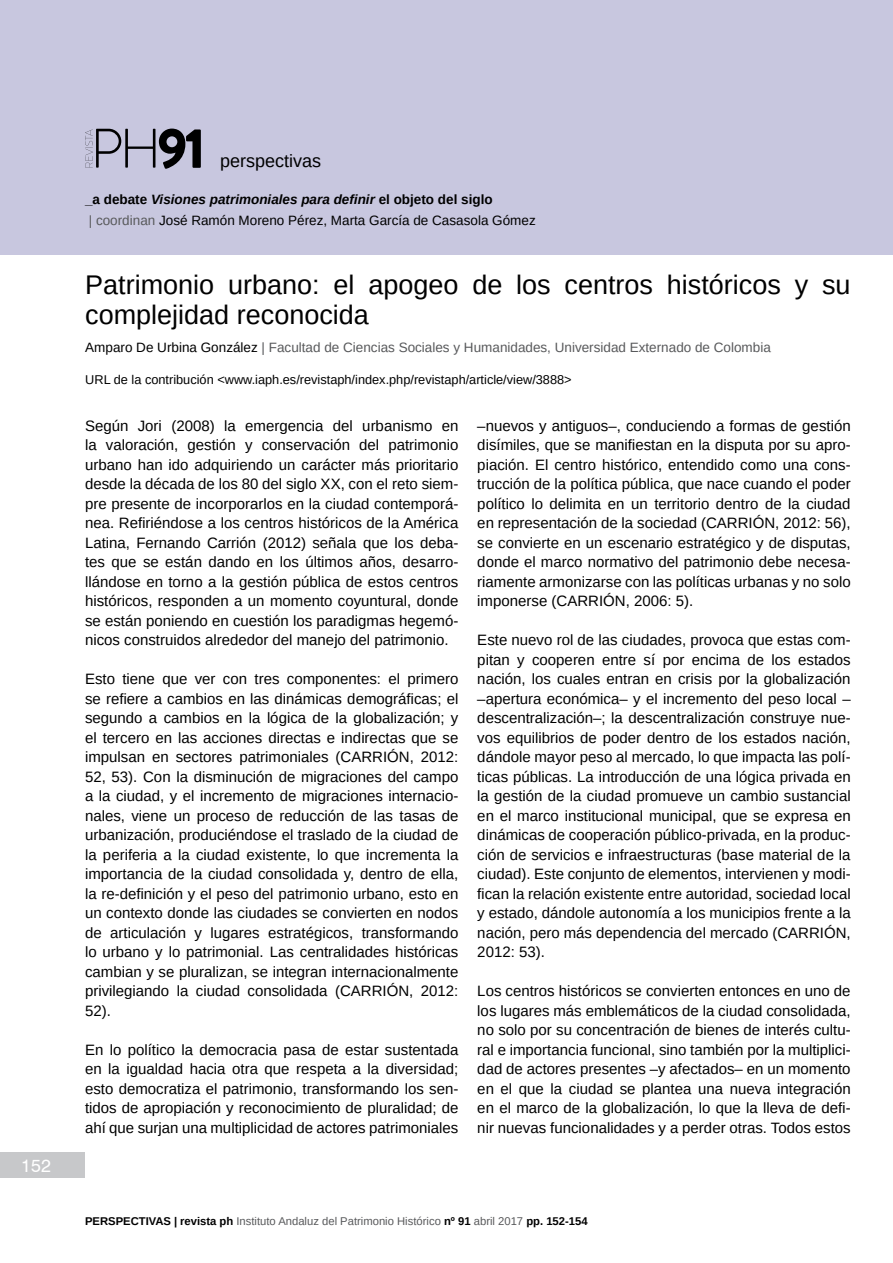
<style>
.page{position:relative;width:893px;height:1263px;background:#fff}
.page>*{position:absolute;margin:0;border:0;box-sizing:border-box;transform-origin:0 0}
.t1{font:900 56.4px "Brandon Grotesque";color:#000}
.t2{font:27px/30px "Arimo";color:#000}
.t3{font:18px "Arimo";color:#000}
.t4{font:18px "Swiss 721 BT";color:#fff}
.t5{font:15px/19.5px "Arimo";color:#000;text-align:justify}
.t6{font:13.5px/21px "Arimo";color:#000}
.t7{font:13.5px "Arimo";color:#58595b}
.t8{font:12.75px "Arimo";color:#000}
.t9{font:11.25px "Arimo";color:#58595b}
.s1{font-weight:700}
.s2{font-weight:700;font-style:italic}
.s3{color:#58595b}
.s4{color:#000}
.s5{font-weight:700;color:#000}
</style>
<div class="page">
<div style="left:0;top:0;width:893px;height:255px;background:#c8c7df"></div>
<div style="left:0;top:1152px;width:85px;height:26px;background:#c7c8ca"></div>
<svg style="left:85px;top:129px;width:70px;height:39px"></svg>
<p class="t4" style="left:21px;top:1154px;width:31px">152</p>
<h1 class="t1" style="left:157px;top:108px;width:50px">91</h1>
<p class="t3" style="left:220px;top:149px;width:103px">perspectivas</p>
<p class="t6" style="left:85px;top:189px;width:452px"><span class="s1">_a debate</span> <span class="s2">Visiones patrimoniales para definir</span> <span class="s1">el objeto del siglo<br></span><span class="s3">| coordinan</span> José Ramón Moreno Pérez, Marta García de Casasola Gómez</p>
<h2 class="t2" style="left:85px;top:270px;width:767px">Patrimonio urbano: el apogeo de los centros históricos y su complejidad reconocida</h2>
<p class="t7" style="left:85px;top:339px;width:687px"><span class="s4">Amparo De Urbina González</span> | Facultad de Ciencias Sociales y Humanidades, Universidad Externado de Colombia</p>
<p class="t8" style="left:85px;top:372px;width:488px">URL de la contribución &lt;www.iaph.es/revistaph/index.php/revistaph/article/view/3888&gt;</p>
<p class="t5" style="left:85px;top:416px;width:375px">Según Jori (2008) la emergencia del urbanismo en la valoración, gestión y conservación del patrimonio urbano han ido adquiriendo un carácter más prioritario desde la década de los 80 del siglo XX, con el reto siem&shy;pre presente de incorporarlos en la ciudad contemporá&shy;nea. Refiriéndose a los centros históricos de la América Latina, Fernando Carrión (2012) señala que los deba&shy;tes que se están dando en los últimos años, desarro&shy;llándose en torno a la gestión pública de estos centros históricos, responden a un momento coyuntural, donde se están poniendo en cuestión los paradigmas hegemó&shy;nicos construidos alrededor del manejo del patrimonio.</p>
<p class="t5" style="left:85px;top:669px;width:375px">Esto tiene que ver con tres componentes: el primero se refiere a cambios en las dinámicas demográficas; el segundo a cambios en la lógica de la globalización; y el tercero en las acciones directas e indirectas que se impulsan en sectores patrimoniales (CARRIÓN, 2012:<br>52, 53). Con la disminución de migraciones del campo a la ciudad, y el incremento de migraciones internacio&shy;nales, viene un proceso de reducción de las tasas de urbanización, produciéndose el traslado de la ciudad de la periferia a la ciudad existente, lo que incrementa la importancia de la ciudad consolidada y, dentro de ella, la re-definición y el peso del patrimonio urbano, esto en un contexto donde las ciudades se convierten en nodos de articulación y lugares estratégicos, transformando lo urbano y lo patrimonial. Las centralidades históricas cambian y se pluralizan, se integran internacionalmente privilegiando la ciudad consolidada (CARRIÓN, 2012:<br>52).</p>
<p class="t5" style="left:85px;top:1040px;width:375px">En lo político la democracia pasa de estar sustentada en la igualdad hacia otra que respeta a la diversidad; esto democratiza el patrimonio, transformando los sen&shy;tidos de apropiación y reconocimiento de pluralidad; de ahí que surjan una multiplicidad de actores patrimoniales</p>
<p class="t5" style="left:477px;top:416px;width:375px">–nuevos y antiguos–, conduciendo a formas de gestión disímiles, que se manifiestan en la disputa por su apro&shy;piación. El centro histórico, entendido como una cons&shy;trucción de la política pública, que nace cuando el poder político lo delimita en un territorio dentro de la ciudad en representación de la sociedad (CARRIÓN, 2012: 56), se convierte en un escenario estratégico y de disputas, donde el marco normativo del patrimonio debe necesa&shy;riamente armonizarse con las políticas urbanas y no solo imponerse (CARRIÓN, 2006: 5).</p>
<p class="t5" style="left:477px;top:630px;width:375px">Este nuevo rol de las ciudades, provoca que estas com&shy;pitan y cooperen entre sí por encima de los estados nación, los cuales entran en crisis por la globalización –apertura económica– y el incremento del peso local – descentralización–; la descentralización construye nue&shy;vos equilibrios de poder dentro de los estados nación, dándole mayor peso al mercado, lo que impacta las polí&shy;ticas públicas. La introducción de una lógica privada en la gestión de la ciudad promueve un cambio sustancial en el marco institucional municipal, que se expresa en dinámicas de cooperación público-privada, en la produc&shy;ción de servicios e infraestructuras (base material de la ciudad). Este conjunto de elementos, intervienen y modi&shy;fican la relación existente entre autoridad, sociedad local y estado, dándole autonomía a los municipios frente a la nación, pero más dependencia del mercado (CARRIÓN, 2012: 53).</p>
<p class="t5" style="left:477px;top:981px;width:375px">Los centros históricos se convierten entonces en uno de los lugares más emblemáticos de la ciudad consolidada, no solo por su concentración de bienes de interés cultu&shy;ral e importancia funcional, sino también por la multiplici&shy;dad de actores presentes –y afectados– en un momento en el que la ciudad se plantea una nueva integración en el marco de la globalización, lo que la lleva de defi&shy;nir nuevas funcionalidades y a perder otras. Todos estos</p>
<p class="t9" style="left:85px;top:1213px;width:504px"><span class="s5">PERSPECTIVAS | revista ph</span> Instituto Andaluz del Patrimonio Histórico <span class="s5">nº 91</span> abril 2017 <span class="s5">pp. 152-154</span></p>
</div>
